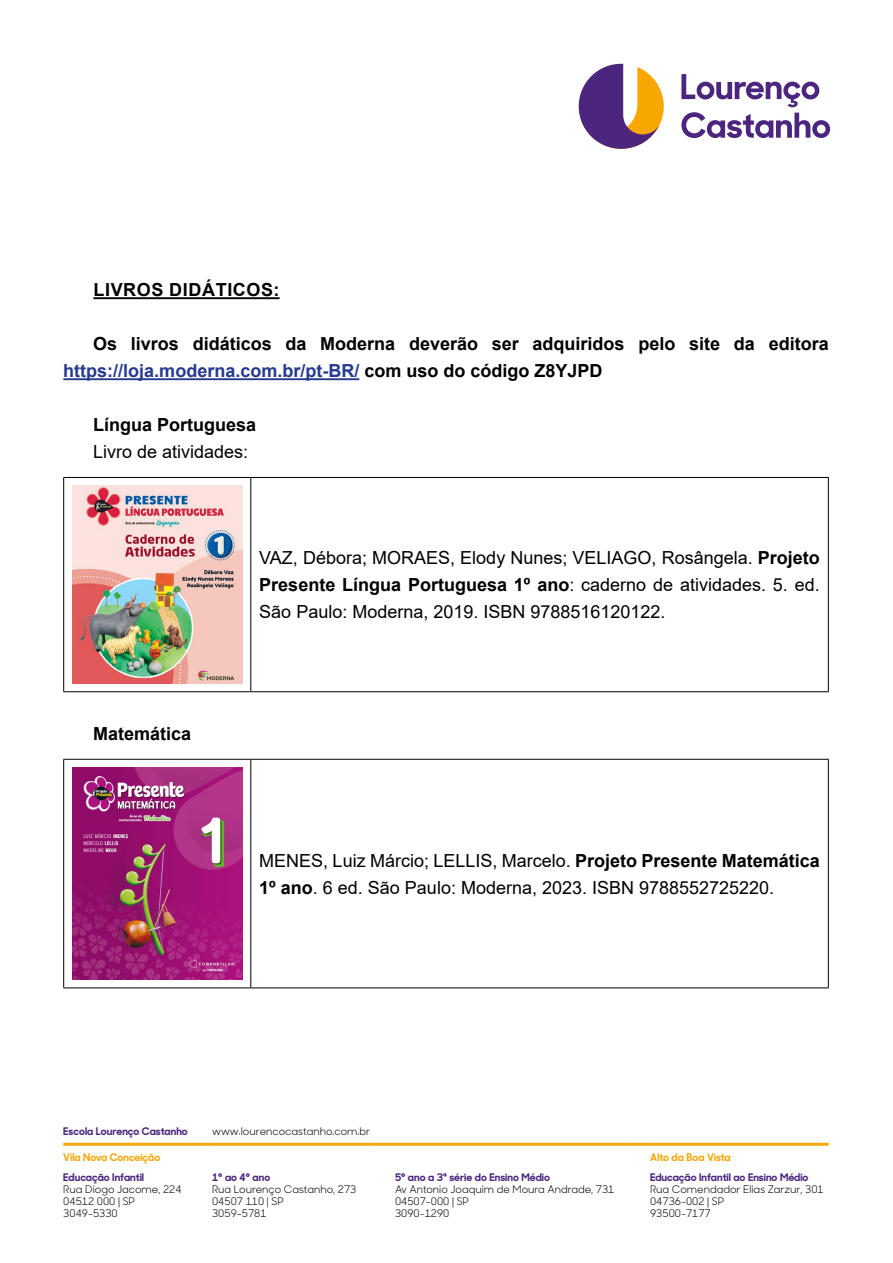
<style>
.page{position:relative;width:893px;height:1263px;background:#fff}
.page>*{position:absolute;margin:0;border:0;box-sizing:border-box;transform-origin:0 0}
.t1{font:18px/27px "Arial";color:#000;text-align:justify}
.t2{font:700 18px/27px "Arial";color:#000}
.t3{font:700 18px "Arial";letter-spacing:.035em;color:#000}
.t4{font:10.5px/12px "Sharp Sans No 1";color:#000}
.t5{font:700 10.5px "Sharp Sans No 1";color:#4b267f}
.t6{font:700 10.5px "Sharp Sans No 1";color:#f7a70a}
.s1{color:#253a8f}
.s2{font-weight:700}
</style>
<div class="page">
<svg style="left:681px;top:74px;width:149px;height:64px"></svg>
<svg style="left:579px;top:64px;width:85px;height:85px"></svg>
<hr style="left:63px;top:1143px;width:128px;height:3px;background:#f7a70a">
<hr style="left:191px;top:1143px;width:21px;height:3px;background:#f7a70a">
<hr style="left:212px;top:1143px;width:162px;height:3px;background:#f7a70a">
<hr style="left:374px;top:1143px;width:21px;height:3px;background:#f7a70a">
<hr style="left:395px;top:1143px;width:234px;height:3px;background:#f7a70a">
<hr style="left:629px;top:1143px;width:21px;height:3px;background:#f7a70a">
<hr style="left:650px;top:1143px;width:179px;height:3px;background:#f7a70a">
<hr style="left:93px;top:297px;width:187px;height:2px;background:#000">
<hr style="left:63px;top:378px;width:296px;height:2px;background:#253a8f">
<hr style="left:63px;top:477px;width:188px;height:1px;background:#000">
<hr style="left:63px;top:478px;width:1px;height:213px;background:#000">
<hr style="left:251px;top:477px;width:578px;height:1px;background:#000">
<hr style="left:250px;top:478px;width:1px;height:213px;background:#000">
<hr style="left:828px;top:478px;width:1px;height:213px;background:#000">
<hr style="left:63px;top:691px;width:188px;height:1px;background:#000">
<hr style="left:251px;top:691px;width:578px;height:1px;background:#000">
<img style="left:72px;top:486px;width:170px;height:197px">
<hr style="left:63px;top:759px;width:188px;height:1px;background:#000">
<hr style="left:63px;top:760px;width:1px;height:227px;background:#000">
<hr style="left:251px;top:759px;width:578px;height:1px;background:#000">
<hr style="left:250px;top:760px;width:1px;height:227px;background:#000">
<hr style="left:828px;top:760px;width:1px;height:227px;background:#000">
<hr style="left:63px;top:987px;width:188px;height:1px;background:#000">
<hr style="left:251px;top:987px;width:578px;height:1px;background:#000">
<img style="left:72px;top:768px;width:170px;height:211px">
<p class="t3" style="left:93px;top:277px;width:188px">LIVROS DIDÁTICOS:</p>
<p class="t2" style="left:63px;top:331px;width:767px;text-indent:30px">Os livros didáticos da Moderna deverão ser adquiridos pelo site da editora <span class="s1">https://loja.moderna.com.br/pt-BR/</span> com uso do código Z8YJPD</p>
<p class="t2" style="left:93px;top:412px;width:165px">Língua Portuguesa</p>
<p class="t1" style="left:93px;top:438px;width:157px">Livro de atividades:</p>
<p class="t2" style="left:93px;top:720px;width:100px">Matemática</p>
<p class="t1" style="left:259px;top:544px;width:562px">VAZ, Débora; MORAES, Elody Nunes; VELIAGO, Rosângela. <span class="s2">Projeto Presente Língua Portuguesa 1º ano</span>: caderno de atividades. 5. ed.<br>São Paulo: Moderna, 2019. ISBN 9788516120122.</p>
<p class="t1" style="left:259px;top:847px;width:562px">MENES, Luiz Márcio; LELLIS, Marcelo. <span class="s2">Projeto Presente Matemática<br>1º ano</span>. 6 ed. São Paulo: Moderna, 2023. ISBN 9788552725220.</p>
<p class="t5" style="left:63px;top:1123px;width:126px">Escola Lourenço Castanho</p>
<p class="t4" style="left:212px;top:1125px;width:160px">www.lourencocastanho.com.br</p>
<p class="t6" style="left:63px;top:1150px;width:98px">Vila Nova Conceição</p>
<p class="t6" style="left:650px;top:1150px;width:82px">Alto da Boa Vista</p>
<p class="t5" style="left:63px;top:1169px;width:82px">Educação Infantil</p>
<p class="t4" style="left:63px;top:1182px;width:120px">Rua Diogo Jacome, 224<br>04512 000 | SP<br>3049-5330</p>
<p class="t5" style="left:212px;top:1169px;width:60px">1° ao 4° ano</p>
<p class="t4" style="left:212px;top:1182px;width:146px">Rua Lourenço Castanho, 273<br>04507 110 | SP<br>3059-5781</p>
<p class="t5" style="left:395px;top:1169px;width:156px">5° ano a 3ª série do Ensino Médio</p>
<p class="t4" style="left:395px;top:1182px;width:221px">Av Antonio Joaquim de Moura Andrade, 731<br>04507-000 | SP<br>3090-1290</p>
<p class="t5" style="left:650px;top:1169px;width:160px">Educação Infantil ao Ensino Médio</p>
<p class="t4" style="left:650px;top:1182px;width:175px">Rua Comendador Elias Zarzur, 301<br>04736-002 | SP<br>93500-7177</p>
</div>
